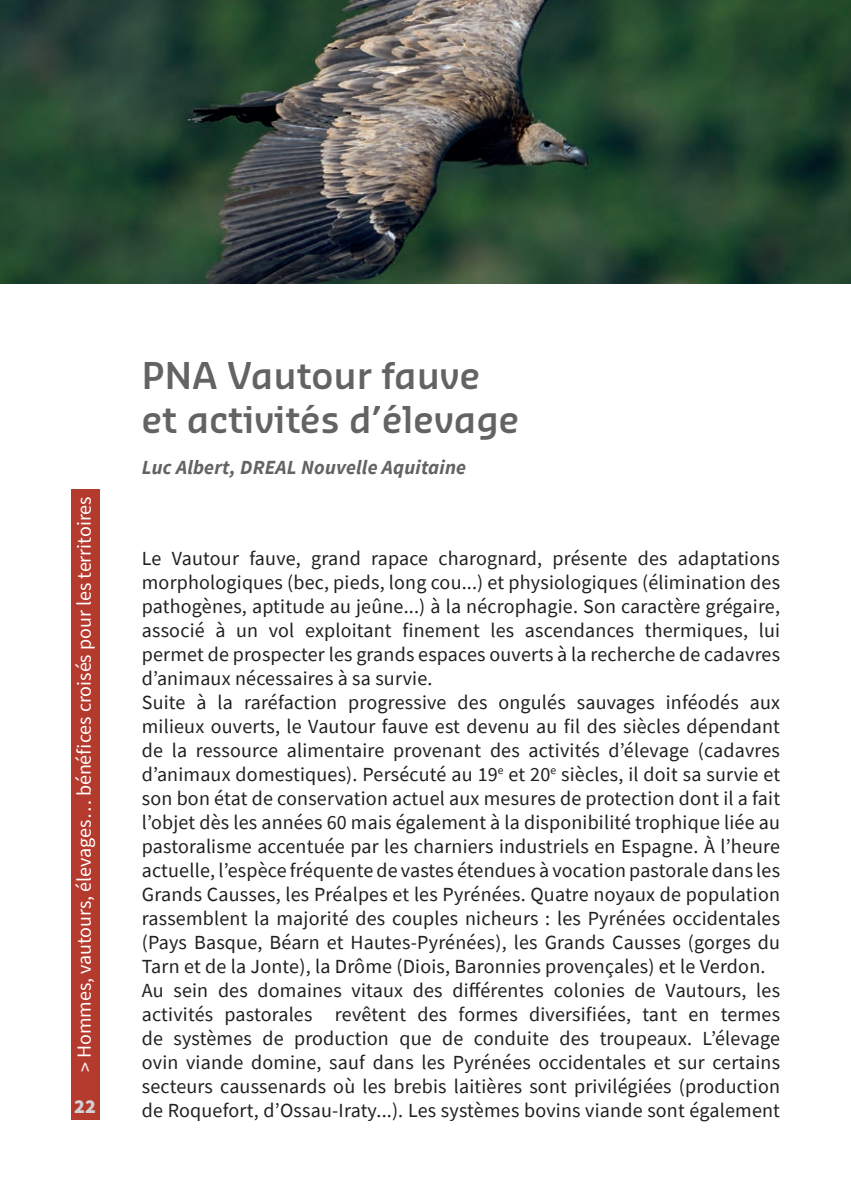
<style>
.page{position:relative;width:851px;height:1191px;background:#fff}
.page>*{position:absolute;margin:0;border:0;box-sizing:border-box;transform-origin:0 0}
.t1{font:600 36px/43.2px "Sansa Pro";color:#636366}
.t2{font:20px/24px "Source Sans Pro";letter-spacing:.01em;color:#231f20}
.t3{font:20px "Source Sans Pro";color:#fff}
.t4{font:italic 700 20px "Source Sans Pro";letter-spacing:.01em;color:#636366}
.t5{font:900 20px "Source Sans Pro";color:#d1d2d4}
</style>
<div class="page">
<div style="left:71px;top:489px;width:28px;height:631px;background:#b53a2e"></div>
<img style="left:0;top:0;width:850px;height:283px">
<p class="t3" style="left:72px;top:1072px;width:577px;rotate:-90deg">&gt; Hommes, vautours, élevages… bénéfices croisés pour les territoires</p>
<p class="t5" style="left:74px;top:1093px;width:23px">22</p>
<h1 class="t1" style="left:142px;top:353px;width:379px">PNA Vautour fauve et activités d’élevage</h1>
<p class="t4" style="left:142px;top:453px;width:326px">Luc Albert, DREAL Nouvelle Aquitaine</p>
<p class="t2" style="left:142px;top:546px;width:639px">Le Vautour fauve, grand rapace charognard, présente des adaptations morphologiques (bec, pieds, long cou...) et physiologiques (élimination des pathogènes, aptitude au jeûne...) à la nécrophagie. Son caractère grégaire, associé à un vol exploitant finement les ascendances thermiques, lui permet de prospecter les grands espaces ouverts à la recherche de cadavres d’animaux nécessaires à sa survie.<br>Suite à la raréfaction progressive des ongulés sauvages inféodés aux milieux ouverts, le Vautour fauve est devenu au fil des siècles dépendant de la ressource alimentaire provenant des activités d’élevage (cadavres d’animaux domestiques). Persécuté au 19<sup>e</sup> et 20<sup>e</sup> siècles, il doit sa survie et son bon état de conservation actuel aux mesures de protection dont il a fait l’objet dès les années 60 mais également à la disponibilité trophique liée au pastoralisme accentuée par les charniers industriels en Espagne. À l’heure actuelle, l’espèce fréquente de vastes étendues à vocation pastorale dans les Grands Causses, les Préalpes et les Pyrénées. Quatre noyaux de population rassemblent la majorité des couples nicheurs : les Pyrénées occidentales (Pays Basque, Béarn et Hautes-Pyrénées), les Grands Causses (gorges du Tarn et de la Jonte), la Drôme (Diois, Baronnies provençales) et le Verdon.<br>Au sein des domaines vitaux des différentes colonies de Vautours, les activités pastorales revêtent des formes diversifiées, tant en termes de systèmes de production que de conduite des troupeaux. L’élevage ovin viande domine, sauf dans les Pyrénées occidentales et sur certains secteurs caussenards où les brebis laitières sont privilégiées (production de Roquefort, d’Ossau-Iraty...). Les systèmes bovins viande sont également</p>
</div>
